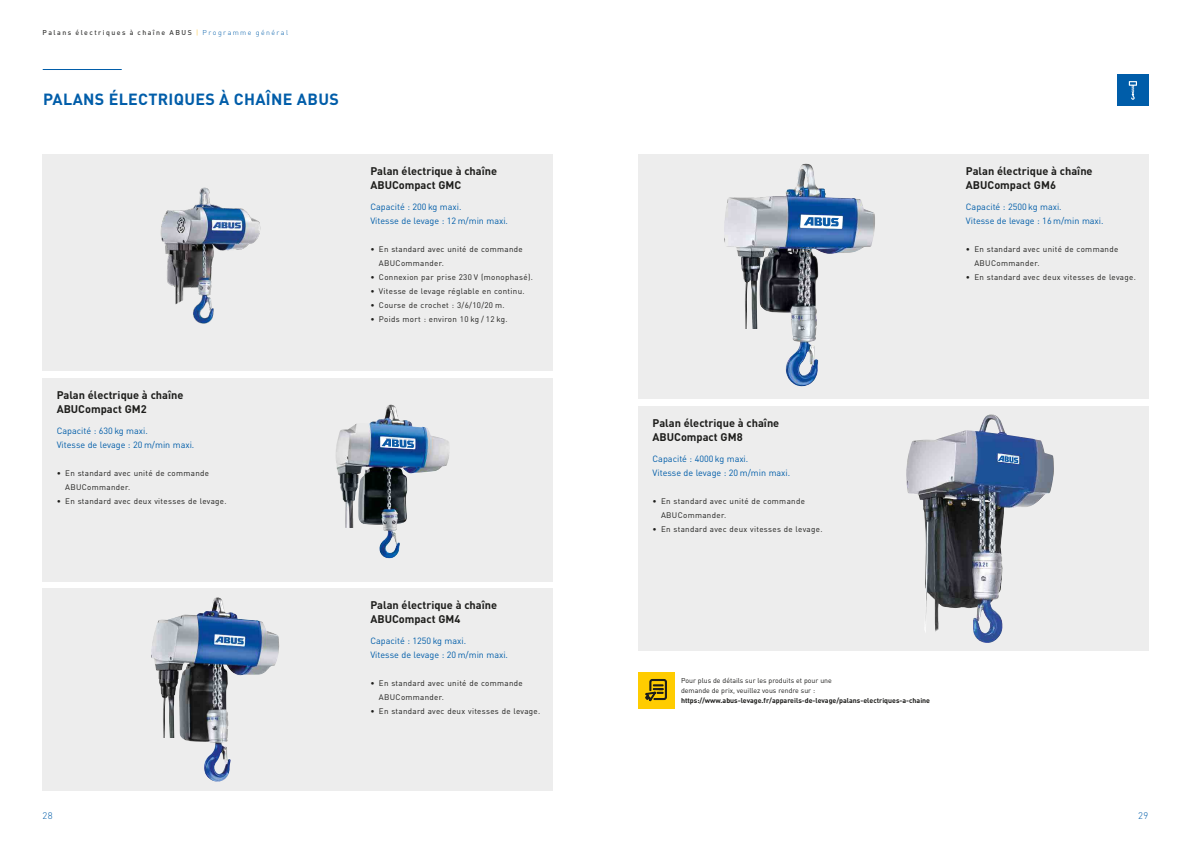
<style>
.page{position:relative;width:1191px;height:842px;background:#fff}
.page>*{position:absolute;margin:0;border:0;box-sizing:border-box;transform-origin:0 0}
.innen_head{font:700 16px "DIN Pro";letter-spacing:.02em;color:#005da9}
.body_fett{font:700 11px/14px "DIN Pro";color:#1d1d1b}
.t1{font:300 9.5px "DIN Pro";color:#005da9}
.body{font:9px "DIN Pro";color:#005da9}
.Fließtext_9_11{font:8px/14px "DIN Pro";letter-spacing:.04em;color:#1d1d1b}
.bildzeile{font:7px "DIN Pro";color:#1d1d1b}
.bildzeile-2{font:700 7px "DIN Pro";color:#1d1d1b}
.t2{font:500 7px "DIN Pro";letter-spacing:.2em;color:#3c3c3b}
.s1{font-weight:300;color:#f9b000}
.s2{font-weight:300;color:#005da9}
</style>
<div class="page">
<div style="left:43px;top:154px;width:510px;height:217px;background:#ededed"></div>
<div style="left:43px;top:378px;width:510px;height:203px;background:#ededed"></div>
<div style="left:43px;top:588px;width:510px;height:203px;background:#ededed"></div>
<div style="left:638px;top:406px;width:510px;height:245px;background:#ededed"></div>
<div style="left:638px;top:154px;width:510px;height:245px;background:#ededed"></div>
<img style="left:160px;top:187px;width:101px;height:137px">
<div style="left:156px;top:308px;width:34px;height:21px;background:#ededed"></div>
<img style="left:724px;top:164px;width:94px;height:223px">
<svg style="left:800px;top:215px;width:42px;height:13px"></svg>
<div style="left:740px;top:329px;width:30px;height:65px;background:#ededed"></div>
<img style="left:906px;top:414px;width:148px;height:229px">
<svg style="left:998px;top:455px;width:20px;height:8px"></svg>
<div style="left:928px;top:637px;width:17px;height:10px;background:#ededed"></div>
<img style="left:151px;top:598px;width:80px;height:184px">
<div style="left:151px;top:738px;width:29px;height:48px;background:#ededed"></div>
<img style="left:336px;top:405px;width:64px;height:154px">
<svg style="left:381px;top:438px;width:33px;height:11px"></svg>
<div style="left:333px;top:528px;width:29px;height:49px;background:#ededed"></div>
<div style="left:638px;top:672px;width:36px;height:36px;background:#fc0"></div>
<svg style="left:645px;top:679px;width:21px;height:22px"></svg>
<hr style="left:43px;top:69px;width:78px;height:1px;background:#005da9">
<div style="left:1117px;top:74px;width:31px;height:31px;background:#005da9"></div>
<svg style="left:1128px;top:81px;width:9px;height:19px"></svg>
<p class="t2" style="left:43px;top:27px;width:247px">Palans électriques à chaîne ABUS <span class="s1">|</span> <span class="s2">Programme général</span></p>
<p class="innen_head" style="left:43px;top:86px;width:297px">PALANS ÉLECTRIQUES À CHAÎNE ABUS</p>
<p class="body_fett" style="left:57px;top:387px;width:128px">Palan électrique à chaîne<br>ABUCompact GM2</p>
<p class="body" style="left:57px;top:424px;width:93px">Capacité : 630 kg maxi.</p>
<p class="body" style="left:57px;top:438px;width:139px">Vitesse de levage : 20 m/min maxi.</p>
<p class="Fließtext_9_11" style="left:65px;top:465px;width:145px;text-indent:-9px">• En standard avec unité de commande<br>ABUCommander.</p>
<p class="Fließtext_9_11" style="left:57px;top:493px;width:171px">• En standard avec deux vitesses de levage.</p>
<p class="body_fett" style="left:370px;top:163px;width:128px">Palan électrique à chaîne<br>ABUCompact GMC</p>
<p class="body" style="left:370px;top:200px;width:93px">Capacité : 200 kg maxi.</p>
<p class="body" style="left:370px;top:214px;width:139px">Vitesse de levage : 12 m/min maxi.</p>
<p class="Fließtext_9_11" style="left:379px;top:241px;width:145px;text-indent:-9px">• En standard avec unité de commande<br>ABUCommander.</p>
<p class="Fließtext_9_11" style="left:370px;top:269px;width:164px">• Connexion par prise 230 V (monophasé).</p>
<p class="Fließtext_9_11" style="left:370px;top:283px;width:156px">• Vitesse de levage réglable en continu.</p>
<p class="Fließtext_9_11" style="left:370px;top:297px;width:136px">• Course de crochet : 3/6/10/20 m.</p>
<p class="Fließtext_9_11" style="left:370px;top:311px;width:139px">• Poids mort : environ 10 kg / 12 kg.</p>
<p class="body_fett" style="left:370px;top:597px;width:128px">Palan électrique à chaîne<br>ABUCompact GM4</p>
<p class="body" style="left:370px;top:634px;width:97px">Capacité : 1250 kg maxi.</p>
<p class="body" style="left:370px;top:648px;width:139px">Vitesse de levage : 20 m/min maxi.</p>
<p class="Fließtext_9_11" style="left:379px;top:675px;width:145px;text-indent:-9px">• En standard avec unité de commande<br>ABUCommander.</p>
<p class="Fließtext_9_11" style="left:370px;top:703px;width:171px">• En standard avec deux vitesses de levage.</p>
<p class="body_fett" style="left:652px;top:415px;width:128px">Palan électrique à chaîne<br>ABUCompact GM8</p>
<p class="body" style="left:652px;top:452px;width:97px">Capacité : 4000 kg maxi.</p>
<p class="body" style="left:652px;top:466px;width:139px">Vitesse de levage : 20 m/min maxi.</p>
<p class="Fließtext_9_11" style="left:661px;top:493px;width:145px;text-indent:-9px">• En standard avec unité de commande<br>ABUCommander.</p>
<p class="Fließtext_9_11" style="left:652px;top:521px;width:171px">• En standard avec deux vitesses de levage.</p>
<p class="body_fett" style="left:966px;top:163px;width:128px">Palan électrique à chaîne<br>ABUCompact GM6</p>
<p class="body" style="left:966px;top:200px;width:97px">Capacité : 2500 kg maxi.</p>
<p class="body" style="left:966px;top:214px;width:139px">Vitesse de levage : 16 m/min maxi.</p>
<p class="Fließtext_9_11" style="left:974px;top:241px;width:145px;text-indent:-9px">• En standard avec unité de commande<br>ABUCommander.</p>
<p class="Fließtext_9_11" style="left:966px;top:269px;width:171px">• En standard avec deux vitesses de levage.</p>
<p class="bildzeile" style="left:681px;top:675px;width:152px">Pour plus de détails sur les produits et pour une</p>
<p class="bildzeile" style="left:681px;top:685px;width:136px">demande de prix, veuillez vous rendre sur :</p>
<p class="bildzeile-2" style="left:681px;top:694px;width:251px">https://www.abus-levage.fr/appareils-de-levage/palans-electriques-a-chaine</p>
<p class="t1" style="left:43px;top:808px;width:12px">28</p>
<p class="t1" style="left:1138px;top:808px;width:12px">29</p>
</div>
